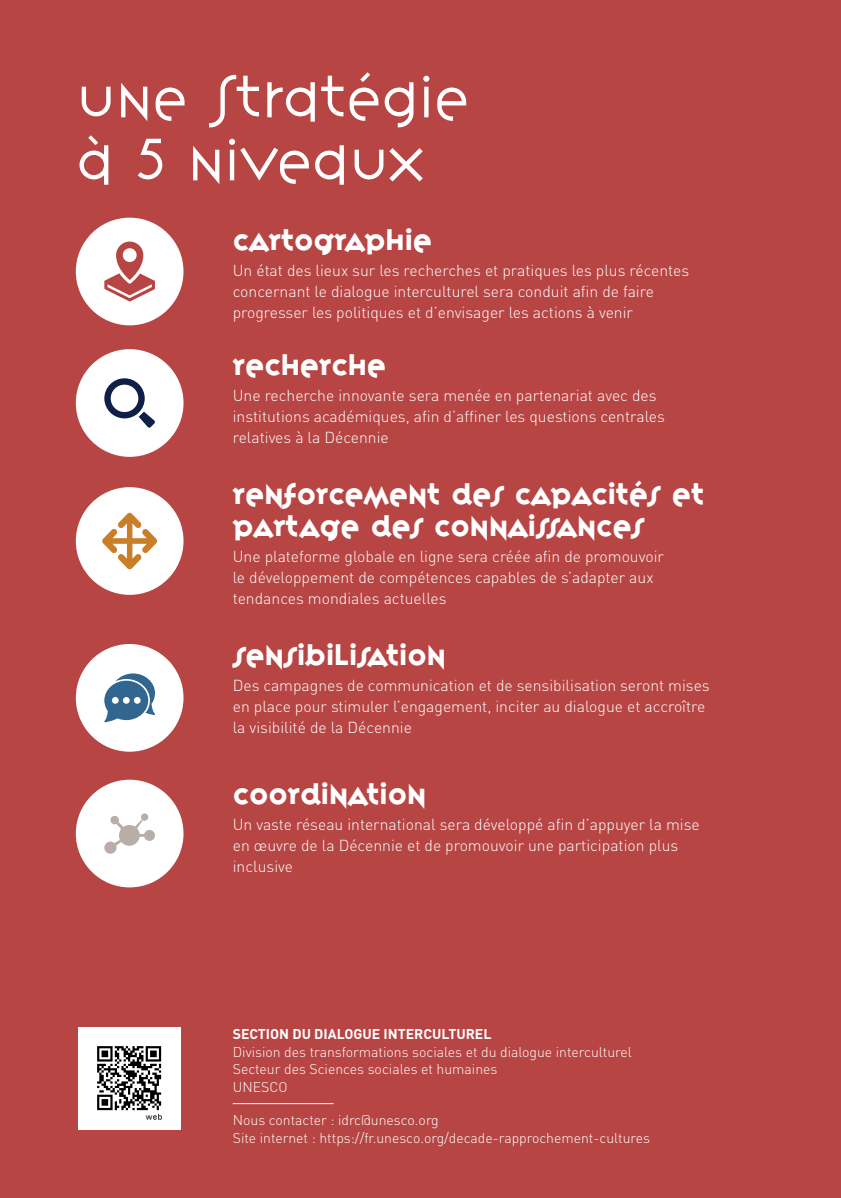
<style>
.page{position:relative;width:841px;height:1198px;background:#fff}
.page>*{position:absolute;margin:0;border:0;box-sizing:border-box;transform-origin:0 0}
.t1{font:300 52.5px/63px "Variex OT";color:#fff}
.t2{font:26.25px/31.5px "Variex OT";color:#fff}
.t3{font:300 15.75px/21px "DIN";color:#fff}
.t4{font:300 14px/17.5px "DIN";color:#fff}
.t5{font:700 14px "DIN";color:#fff}
</style>
<div class="page">
<div style="left:0;top:0;width:841px;height:1197px;background:#b74543"></div>
<hr style="left:233px;top:1103px;width:100px;height:1px;background:#fff">
<img style="left:78px;top:1027px;width:103px;height:102px">
<div style="left:76px;top:218px;width:107px;height:107px;background:#fff;border-radius:50%"></div>
<div style="left:76px;top:349px;width:107px;height:108px;background:#fff;border-radius:50%"></div>
<div style="left:76px;top:487px;width:107px;height:107px;background:#fff;border-radius:50%"></div>
<div style="left:76px;top:644px;width:107px;height:107px;background:#fff;border-radius:50%"></div>
<div style="left:76px;top:779px;width:107px;height:108px;background:#fff;border-radius:50%"></div>
<svg style="left:104px;top:241px;width:51px;height:60px"></svg>
<svg style="left:104px;top:378px;width:51px;height:50px"></svg>
<svg style="left:102px;top:512px;width:55px;height:57px"></svg>
<svg style="left:104px;top:673px;width:51px;height:49px"></svg>
<svg style="left:104px;top:813px;width:51px;height:40px"></svg>
<h1 class="t1" style="left:76px;top:68px;width:394px">UNE STRATÉGIE<br>À 5 NIVEAUX</h1>
<h2 class="t2" style="left:233px;top:225px;width:201px">CARTOGRAPHIE</h2>
<p class="t3" style="left:233px;top:260px;width:458px">Un état des lieux sur les recherches et pratiques les plus récentes concernant le dialogue interculturel sera conduit afin de faire progresser les politiques et d’envisager les actions à venir</p>
<h2 class="t2" style="left:233px;top:350px;width:155px">RECHERCHE</h2>
<p class="t3" style="left:233px;top:384px;width:433px">Une recherche innovante sera menée en partenariat avec des institutions académiques, afin d’affiner les questions centrales relatives à la Décennie</p>
<h2 class="t2" style="left:233px;top:479px;width:473px">RENFORCEMENT DES CAPACITÉS ET<br>PARTAGE DES CONNAISSANCES</h2>
<p class="t3" style="left:233px;top:545px;width:432px">Une plateforme globale en ligne sera créée afin de promouvoir le développement de compétences capables de s’adapter aux tendances mondiales actuelles</p>
<h2 class="t2" style="left:233px;top:640px;width:214px">SENSIBILISATION</h2>
<p class="t3" style="left:233px;top:674px;width:478px">Des campagnes de communication et de sensibilisation seront mises en place pour stimuler l’engagement, inciter au dialogue et accroître la visibilité de la Décennie</p>
<h2 class="t2" style="left:233px;top:779px;width:195px">COORDINATION</h2>
<p class="t3" style="left:233px;top:813px;width:468px">Un vaste réseau international sera développé afin d’appuyer la mise en œuvre de la Décennie et de promouvoir une participation plus inclusive</p>
<p class="t5" style="left:233px;top:1024px;width:260px">SECTION DU DIALOGUE INTERCULTUREL</p>
<p class="t4" style="left:233px;top:1042px;width:400px">Division des transformations sociales et du dialogue interculturel<br>Secteur des Sciences sociales et humaines<br>UNESCO</p>
<p class="t4" style="left:233px;top:1111px;width:419px">Nous contacter : idrc@unesco.org<br>Site internet : https://fr.unesco.org/decade-rapprochement-cultures</p>
</div>
